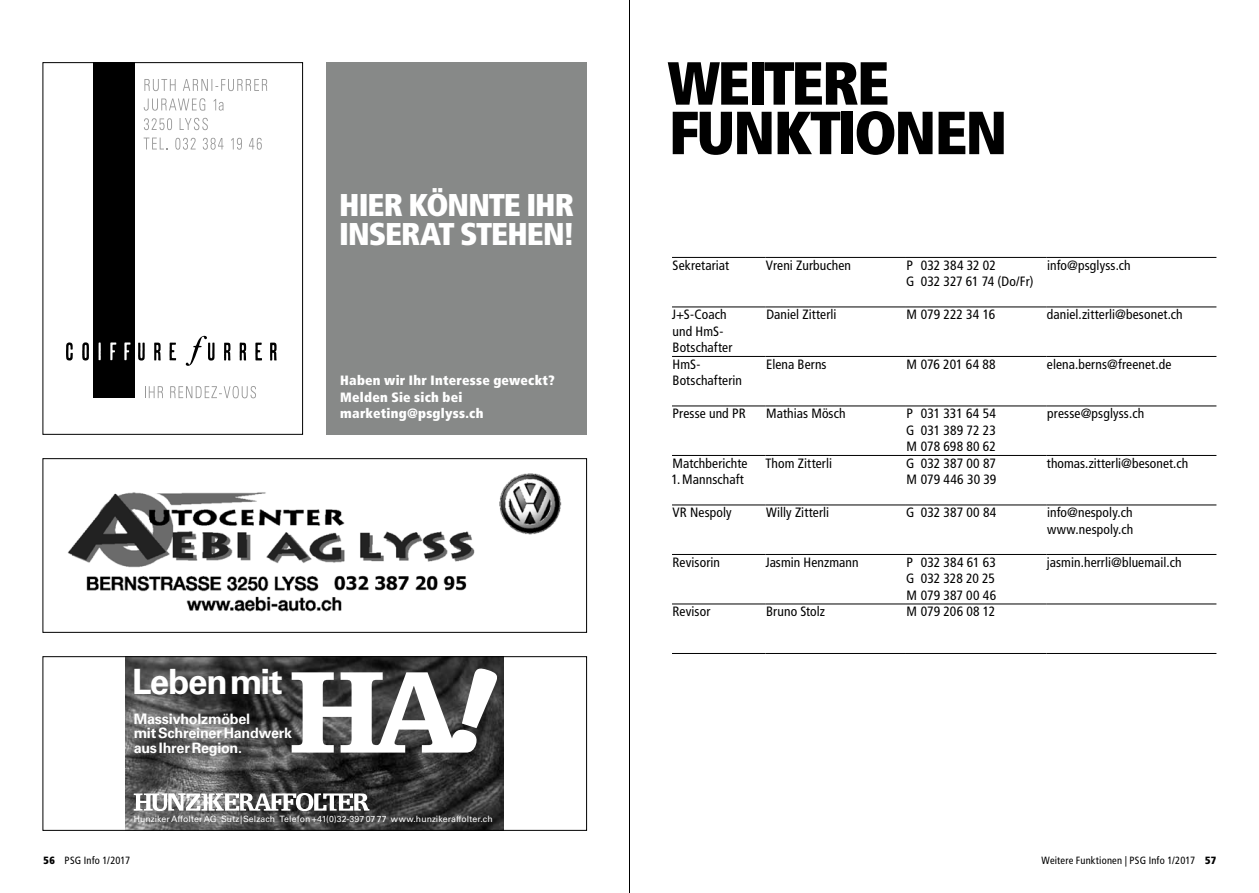
<style>
.page{position:relative;width:1259px;height:893px;background:#fff}
.page>*{position:absolute;margin:0;border:0;box-sizing:border-box;transform-origin:0 0}
.t1{font:900 condensed 60.75px/49.5px "Frutiger LT Std";letter-spacing:-.04em;color:#000}
.t2{font:700 34.8px "Univers LT Std";letter-spacing:-.035em;color:#fff}
.t3{font:900 condensed 31.5px/29.1px "Frutiger LT Std";letter-spacing:-.03em;color:#fff}
.t4{font:700 14.4px/14.4px "Univers LT Std";letter-spacing:-.015em;color:#fff}
.t5{font:condensed 13.5px/16.5px "Frutiger LT Std";letter-spacing:.005em;color:#000}
.t6{font:900 condensed 13.5px/16.5px "Frutiger LT Std";letter-spacing:.015em;color:#fff}
.t7{font:condensed 10.5px "Frutiger LT Std";letter-spacing:.015em;color:#000}
.t8{font:900 condensed 10.5px "Frutiger LT Std";color:#000}
.t9{font:8.7px "Univers LT Std";letter-spacing:.01em;color:#fff}
.s1{font-weight:900}
</style>
<div class="page">
<img style="left:67px;top:473px;width:495px;height:139px">
<div style="left:43px;top:458px;width:544px;height:175px;border:1px solid #000"></div>
<svg style="left:144px;top:79px;width:32px;height:12px"></svg>
<svg style="left:183px;top:79px;width:84px;height:12px"></svg>
<svg style="left:144px;top:98px;width:61px;height:13px"></svg>
<svg style="left:214px;top:99px;width:9px;height:12px"></svg>
<svg style="left:144px;top:118px;width:28px;height:12px"></svg>
<svg style="left:180px;top:118px;width:28px;height:12px"></svg>
<svg style="left:144px;top:138px;width:24px;height:11px"></svg>
<svg style="left:175px;top:138px;width:21px;height:12px"></svg>
<svg style="left:203px;top:138px;width:20px;height:12px"></svg>
<svg style="left:231px;top:138px;width:11px;height:12px"></svg>
<svg style="left:249px;top:138px;width:13px;height:12px"></svg>
<svg style="left:145px;top:386px;width:18px;height:12px"></svg>
<svg style="left:170px;top:386px;width:86px;height:12px"></svg>
<div style="left:93px;top:62px;width:41px;height:336px;background:#000"></div>
<svg style="left:138px;top:343px;width:7px;height:18px"></svg>
<svg style="left:186px;top:336px;width:28px;height:30px"></svg>
<svg style="left:255px;top:343px;width:7px;height:17px"></svg>
<svg style="left:169px;top:343px;width:7px;height:17px"></svg>
<svg style="left:124px;top:342px;width:6px;height:18px"></svg>
<svg style="left:110px;top:342px;width:6px;height:18px"></svg>
<svg style="left:98px;top:342px;width:3px;height:18px"></svg>
<svg style="left:66px;top:342px;width:7px;height:19px"></svg>
<svg style="left:270px;top:343px;width:7px;height:18px"></svg>
<svg style="left:240px;top:343px;width:6px;height:17px"></svg>
<svg style="left:154px;top:343px;width:7px;height:17px"></svg>
<svg style="left:224px;top:343px;width:6px;height:18px"></svg>
<svg style="left:82px;top:342px;width:7px;height:19px"></svg>
<div style="left:43px;top:62px;width:260px;height:373px;border:1px solid #000"></div>
<div style="left:326px;top:62px;width:261px;height:373px;background:#878988"></div>
<img style="left:126px;top:658px;width:378px;height:171px">
<svg style="left:292px;top:667px;width:206px;height:86px"></svg>
<svg style="left:134px;top:793px;width:235px;height:18px"></svg>
<div style="left:43px;top:656px;width:544px;height:175px;border:1px solid #000"></div>
<hr style="left:672px;top:257px;width:93px;height:1px;background:#000">
<hr style="left:765px;top:257px;width:141px;height:1px;background:#000">
<hr style="left:906px;top:257px;width:140px;height:1px;background:#000">
<hr style="left:1046px;top:257px;width:170px;height:1px;background:#000">
<hr style="left:672px;top:307px;width:93px;height:1px;background:#000">
<hr style="left:765px;top:307px;width:141px;height:1px;background:#000">
<hr style="left:906px;top:307px;width:140px;height:1px;background:#000">
<hr style="left:1046px;top:307px;width:170px;height:1px;background:#000">
<hr style="left:672px;top:356px;width:93px;height:1px;background:#000">
<hr style="left:765px;top:356px;width:141px;height:1px;background:#000">
<hr style="left:906px;top:356px;width:140px;height:1px;background:#000">
<hr style="left:1046px;top:356px;width:170px;height:1px;background:#000">
<hr style="left:672px;top:406px;width:93px;height:1px;background:#000">
<hr style="left:765px;top:406px;width:141px;height:1px;background:#000">
<hr style="left:906px;top:406px;width:140px;height:1px;background:#000">
<hr style="left:1046px;top:406px;width:170px;height:1px;background:#000">
<hr style="left:672px;top:455px;width:93px;height:1px;background:#000">
<hr style="left:765px;top:455px;width:141px;height:1px;background:#000">
<hr style="left:906px;top:455px;width:140px;height:1px;background:#000">
<hr style="left:1046px;top:455px;width:170px;height:1px;background:#000">
<hr style="left:672px;top:505px;width:93px;height:1px;background:#000">
<hr style="left:765px;top:505px;width:141px;height:1px;background:#000">
<hr style="left:906px;top:505px;width:140px;height:1px;background:#000">
<hr style="left:1046px;top:505px;width:170px;height:1px;background:#000">
<hr style="left:672px;top:554px;width:93px;height:1px;background:#000">
<hr style="left:765px;top:554px;width:141px;height:1px;background:#000">
<hr style="left:906px;top:554px;width:140px;height:1px;background:#000">
<hr style="left:1046px;top:554px;width:170px;height:1px;background:#000">
<hr style="left:672px;top:604px;width:93px;height:1px;background:#000">
<hr style="left:765px;top:604px;width:141px;height:1px;background:#000">
<hr style="left:906px;top:604px;width:140px;height:1px;background:#000">
<hr style="left:1046px;top:604px;width:170px;height:1px;background:#000">
<hr style="left:672px;top:653px;width:93px;height:1px;background:#000">
<hr style="left:765px;top:653px;width:141px;height:1px;background:#000">
<hr style="left:906px;top:653px;width:140px;height:1px;background:#000">
<hr style="left:1046px;top:653px;width:170px;height:1px;background:#000">
<hr style="left:629px;top:0;width:1px;height:893px;background:#000">
<h3 class="t3" style="left:339px;top:191px;width:237px">HIER KÖNNTE IHR<br>INSERAT STEHEN!</h3>
<p class="t6" style="left:340px;top:372px;width:216px">Haben wir Ihr Interesse geweckt?<br>Melden Sie sich bei marketing@psglyss.ch</p>
<h2 class="t2" style="left:132px;top:661px;width:152px">Leben mit</h2>
<p class="t4" style="left:134px;top:712px;width:160px">Massivholzmöbel<br>mit Schreiner Handwerk aus Ihrer Region.</p>
<p class="t9" style="left:134px;top:814px;width:360px">Hunziker Affolter AG Sutz|Selzach Telefon +41(0)32-397 07 77 www.hunzikeraffolter.ch</p>
<h1 class="t1" style="left:667px;top:58px;width:341px">WEITERE<br>FUNKTIONEN</h1>
<p class="t5" style="left:672px;top:257px;width:58px">Sekretariat</p>
<p class="t5" style="left:766px;top:257px;width:87px">Vreni Zurbuchen</p>
<p class="t5" style="left:906px;top:257px;width:129px">P 032 384 32 02<br>G 032 327 61 74 (Do/Fr)</p>
<p class="t5" style="left:1047px;top:257px;width:85px">info@psglyss.ch</p>
<p class="t5" style="left:672px;top:306px;width:62px">J+S-Coach und HmS-<br>Botschafter</p>
<p class="t5" style="left:766px;top:306px;width:72px">Daniel Zitterli</p>
<p class="t5" style="left:906px;top:306px;width:90px">M 079 222 34 16</p>
<p class="t5" style="left:1047px;top:306px;width:137px">daniel.zitterli@besonet.ch</p>
<p class="t5" style="left:672px;top:356px;width:71px">HmS-<br>Botschafterin</p>
<p class="t5" style="left:766px;top:356px;width:62px">Elena Berns</p>
<p class="t5" style="left:906px;top:356px;width:91px">M 076 201 64 88</p>
<p class="t5" style="left:1047px;top:356px;width:126px">elena.berns@freenet.de</p>
<p class="t5" style="left:672px;top:405px;width:75px">Presse und PR</p>
<p class="t5" style="left:766px;top:405px;width:81px">Mathias Mösch</p>
<p class="t5" style="left:906px;top:405px;width:91px;text-align:justify">P 031 331 64 54<br>G 031 389 72 23<br>M 078 698 80 62</p>
<p class="t5" style="left:1047px;top:405px;width:98px">presse@psglyss.ch</p>
<p class="t5" style="left:671px;top:455px;width:78px">Matchberichte<br>1.Mannschaft</p>
<p class="t5" style="left:765px;top:455px;width:68px">Thom Zitterli</p>
<p class="t5" style="left:906px;top:455px;width:92px">G 032 387 00 87<br>M 079 446 30 39</p>
<p class="t5" style="left:1047px;top:455px;width:143px">thomas.zitterli@besonet.ch</p>
<p class="t5" style="left:672px;top:504px;width:61px">VR Nespoly</p>
<p class="t5" style="left:766px;top:504px;width:64px">Willy Zitterli</p>
<p class="t5" style="left:906px;top:504px;width:92px">G 032 387 00 84</p>
<p class="t5" style="left:1047px;top:504px;width:88px">info@nespoly.ch www.nespoly.ch</p>
<p class="t5" style="left:672px;top:554px;width:49px">Revisorin</p>
<p class="t5" style="left:765px;top:554px;width:95px">Jasmin Henzmann</p>
<p class="t5" style="left:906px;top:554px;width:92px;text-align:justify">P 032 384 61 63<br>G 032 328 20 25<br>M 079 387 00 46</p>
<p class="t5" style="left:1047px;top:554px;width:136px">jasmin.herrli@bluemail.ch</p>
<p class="t5" style="left:672px;top:603px;width:39px">Revisor</p>
<p class="t5" style="left:766px;top:603px;width:60px">Bruno Stolz</p>
<p class="t5" style="left:906px;top:603px;width:90px">M 079 206 08 12</p>
<p class="t7" style="left:44px;top:854px;width:88px"><span class="s1">56</span> PSG Info 1/2017</p>
<p class="t8" style="left:1205px;top:854px;width:13px">57</p>
<p class="t7" style="left:1041px;top:854px;width:155px">Weitere Funktionen | PSG Info 1/2017</p>
</div>
